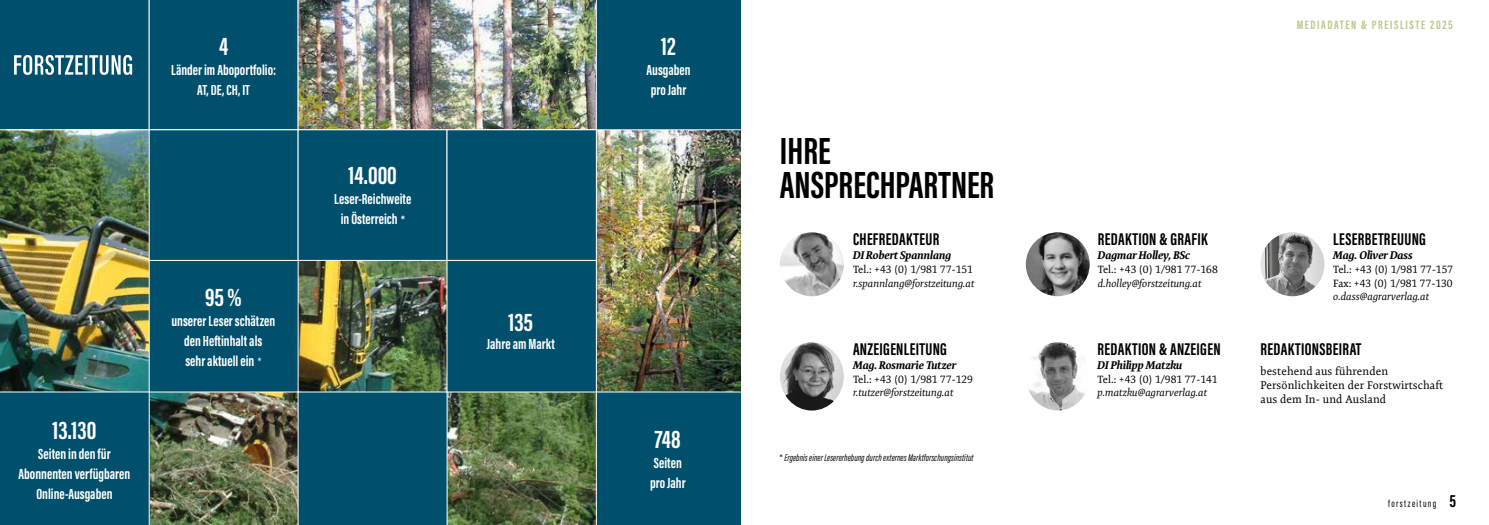
<style>
.page{position:relative;width:1489px;height:525px;background:#fff}
.page>*{position:absolute;margin:0;border:0;box-sizing:border-box;transform-origin:0 0}
.t1{font:700 38.88px/33.8px "Acumin Pro Extra Cond";color:#000}
.t2{font:700 26.25px "Acumin Pro Extra Cond";color:#fff}
.t3{font:700 17.5px "Acumin Pro Extra Cond";letter-spacing:.02em;color:#000}
.t4{font:700 15px/20px "Acumin Pro Extra Cond";color:#fff;text-align:center}
.t5{font:700 12.5px "Acumin Pro Extra Cond";letter-spacing:.13em;color:#c1c68d}
.t6{font:italic 700 11.25px "Expo Serif Pro";letter-spacing:-.01em;color:#000}
.t7{font:11.25px/13.8px "Expo Serif Pro";letter-spacing:.01em;color:#000}
.t8{font:10.62px/13.8px "Expo Serif Pro";color:#000}
.t9{font:italic 10.62px "Expo Serif Pro";color:#000}
.t10{font:10.38px "Acumin Pro Extra Cond";letter-spacing:.13em;color:#000}
.t11{font:italic 10px "Acumin Pro Extra Cond";letter-spacing:.01em;color:#000}
.s1{font-weight:400;font-size:12.5px}
.s2{font-size:12.5px}
.s3{font-style:normal}
.s4{font-weight:700;font-size:17.62px}
</style>
<div class="page">
<img style="left:298px;top:0;width:443px;height:391px">
<div style="left:596px;top:0;width:145px;height:130px;background:#004f6c"></div>
<div style="left:596px;top:391px;width:145px;height:133px;background:#004f6c"></div>
<img style="left:0;top:130px;width:596px;height:394px">
<div style="left:149px;top:129px;width:149px;height:132px;background:#004f6c"></div>
<div style="left:298px;top:129px;width:149px;height:131px;background:#004f6c;border:1px solid #fff"></div>
<div style="left:446px;top:129px;width:150px;height:132px;background:#004f6c;border:1px solid #fff"></div>
<img style="left:0;top:260px;width:149px;height:264px">
<div style="left:149px;top:260px;width:149px;height:132px;background:#004f6c;border:1px solid #fff"></div>
<div style="left:298px;top:391px;width:149px;height:133px;background:#004f6c"></div>
<div style="left:446px;top:260px;width:150px;height:132px;background:#004f6c"></div>
<img style="left:780px;top:232px;width:63px;height:64px;border-radius:32px">
<img style="left:1260px;top:232px;width:64px;height:64px;border-radius:32px">
<img style="left:1025px;top:232px;width:64px;height:64px;border-radius:32px">
<img style="left:780px;top:342px;width:63px;height:68px">
<img style="left:1029px;top:342px;width:56px;height:68px">
<div style="left:0;top:0;width:298px;height:130px;background:#004f6c"></div>
<h2 class="t2" style="left:219px;top:30px;width:11px">4</h2>
<p class="t4" style="left:171px;top:59px;width:107px">Länder im Aboportfolio:<br>AT, DE, CH, IT</p>
<h2 class="t2" style="left:205px;top:281px;width:38px">95 %</h2>
<p class="t4" style="left:171px;top:311px;width:105px">unserer Leser schätzen den Heftinhalt als<br>sehr aktuell ein <span class="s1">*</span></p>
<h2 class="t2" style="left:348px;top:159px;width:50px">14.000</h2>
<p class="t4" style="left:334px;top:189px;width:79px">Leser-Reichweite in Österreich <span class="s2">*</span></p>
<h2 class="t2" style="left:508px;top:306px;width:26px">135</h2>
<p class="t4" style="left:487px;top:333px;width:69px">Jahre am Markt</p>
<h2 class="t2" style="left:661px;top:30px;width:16px">12</h2>
<p class="t4" style="left:646px;top:59px;width:46px;text-align:left">Ausgaben pro Jahr</p>
<h1 class="t1" style="left:780px;top:134px;width:216px">IHRE<br>ANSPRECHPARTNER</h1>
<p class="t3" style="left:853px;top:228px;width:88px">CHEFREDAKTEUR</p>
<p class="t6" style="left:853px;top:248px;width:100px">DI Robert Spannlang</p>
<p class="t8" style="left:853px;top:262px;width:121px">Tel.: +43 (0) 1/981 77-151</p>
<p class="t9" style="left:853px;top:276px;width:123px">r.spannlang@forstzeitung.at</p>
<p class="t3" style="left:853px;top:338px;width:95px">ANZEIGENLEITUNG</p>
<p class="t6" style="left:853px;top:358px;width:105px">Mag. Rosmarie Tutzer</p>
<p class="t8" style="left:853px;top:372px;width:121px">Tel.: +43 (0) 1/981 77-129</p>
<p class="t9" style="left:853px;top:386px;width:102px">r.tutzer@forstzeitung.at</p>
<h2 class="t2" style="left:52px;top:413px;width:45px">13.130</h2>
<p class="t4" style="left:19px;top:443px;width:113px">Seiten in den für<br>Abonnenten verfügbaren<br>Online-Ausgaben</p>
<p class="t11" style="left:780px;top:452px;width:195px"><span class="s3">*</span> Ergebnis einer Lesererhebung durch externes Marktforschungsinstitut</p>
<h2 class="t2" style="left:654px;top:422px;width:28px">748</h2>
<p class="t4" style="left:650px;top:452px;width:37px;text-align:left">Seiten pro Jahr</p>
<p class="t5" style="left:1296px;top:17px;width:158px">MEDIADATEN &amp; PREISLISTE 2025</p>
<p class="t3" style="left:1097px;top:228px;width:111px">REDAKTION &amp; GRAFIK</p>
<p class="t6" style="left:1097px;top:248px;width:94px">Dagmar Holley, BSc</p>
<p class="t8" style="left:1097px;top:262px;width:121px">Tel.: +43 (0) 1/981 77-168</p>
<p class="t9" style="left:1097px;top:276px;width:105px">d.holley@forstzeitung.at</p>
<p class="t3" style="left:1097px;top:338px;width:124px">REDAKTION &amp; ANZEIGEN</p>
<p class="t6" style="left:1097px;top:358px;width:86px">DI Philipp Matzku</p>
<p class="t8" style="left:1097px;top:372px;width:121px">Tel.: +43 (0) 1/981 77-141</p>
<p class="t9" style="left:1097px;top:386px;width:111px">p.matzku@agrarverlag.at</p>
<p class="t3" style="left:1333px;top:228px;width:94px">LESERBETREUUNG</p>
<p class="t6" style="left:1333px;top:248px;width:81px">Mag. Oliver Dass</p>
<p class="t8" style="left:1333px;top:262px;width:121px">Tel.: +43 (0) 1/981 77-157<br>Fax: +43 (0) 1/981 77-130</p>
<p class="t9" style="left:1333px;top:290px;width:97px">o.dass@agrarverlag.at</p>
<p class="t3" style="left:1260px;top:338px;width:102px">REDAKTIONSBEIRAT</p>
<p class="t7" style="left:1260px;top:364px;width:184px">bestehend aus führenden<br>Persönlichkeiten der Forstwirtschaft aus dem In- und Ausland</p>
<p class="t10" style="left:1387px;top:497px;width:69px">forstzeitung <span class="s4">5</span></p>
</div>
